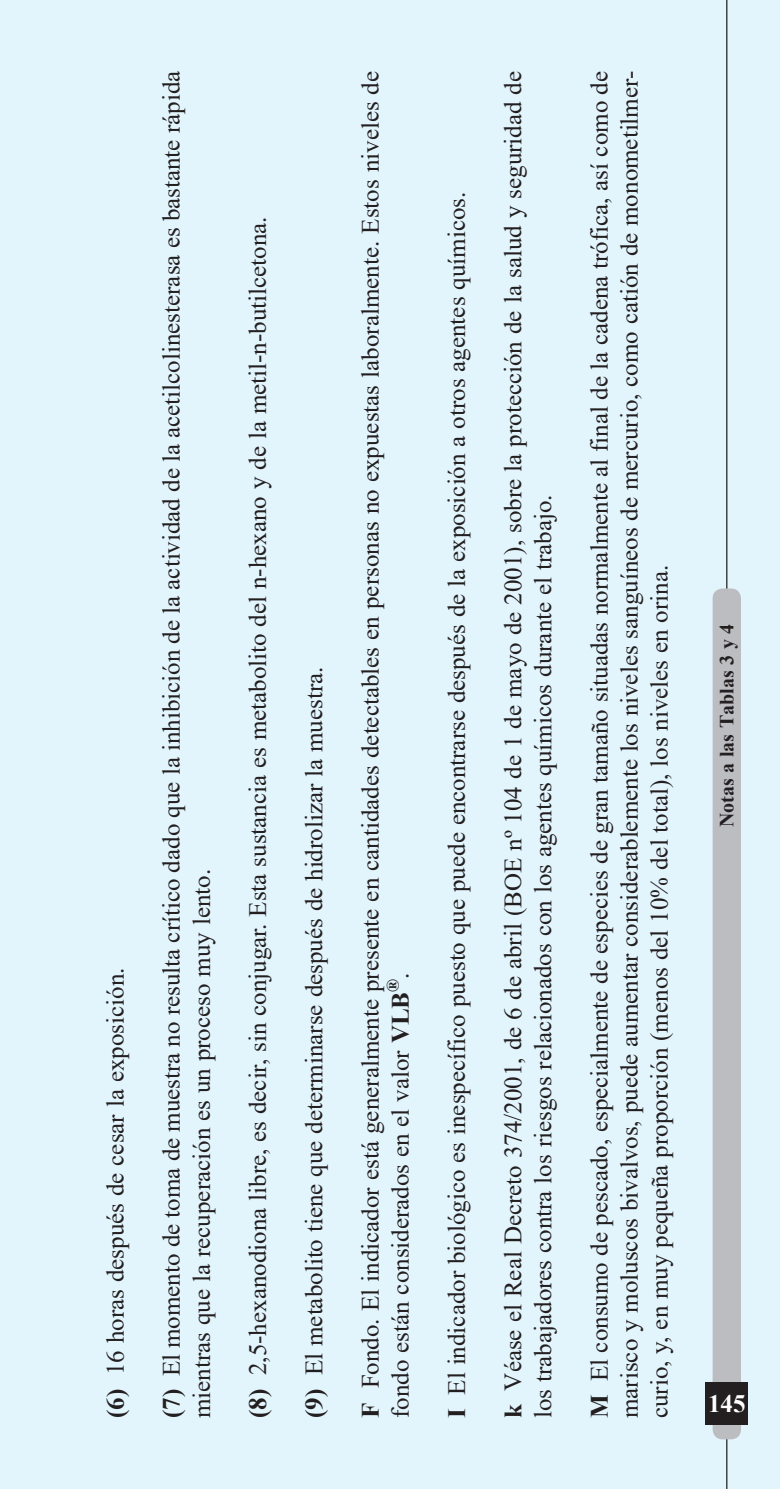
<style>
.page{position:relative;width:780px;height:1489px;background:#fff}
.page>*{position:absolute;margin:0;border:0;box-sizing:border-box;transform-origin:0 0}
.t1{font:25px/30px "Times New Roman";color:#231f20;text-align:right}
.t2{font:700 25px "Times New Roman";color:#231f20}
.t3{font:700 25px "Times New Roman";color:#fff}
.t4{font:700 20px "Times New Roman";color:#231f20}
.s1{font-weight:700}
</style>
<div class="page">
<div style="left:0;top:0;width:780px;height:1488px;background:#e2f4fc"></div>
<hr style="left:726px;top:0;width:1px;height:1488px;background:#231f20">
<div style="left:712px;top:588px;width:29px;height:851px;background:#bcbdc0;border-radius:10px"></div>
<div style="left:705px;top:1382px;width:43px;height:42px;background:#231f20"></div>
<p class="t1" style="left:156px;top:1376px;width:1306px;rotate:-90deg">El momento de toma de muestra no resulta crítico dado que la inhibición de la actividad de la acetilcolinesterasa es bastante rápida</p>
<p class="t1" style="left:355px;top:1388px;width:1318px;rotate:-90deg">Fondo. El indicador está generalmente presente en cantidades detectables en personas no expuestas laboralmente. Estos niveles de</p>
<p class="t1" style="left:498px;top:1390px;width:1320px;rotate:-90deg">Véase el Real Decreto 374/2001, de 6 de abril (BOE nº 104 de 1 de mayo de 2001), sobre la protección de la salud y seguridad de</p>
<p class="t1" style="left:584px;top:1417px;width:1348px;rotate:-90deg">El consumo de pescado, especialmente de especies de gran tamaño situadas normalmente al final de la cadena trófica, así como de marisco y moluscos bivalvos, puede aumentar considerablemente los niveles sanguíneos de mercurio, como catión de monometilmer-</p>
<p class="t1" style="left:441px;top:1394px;width:1204px;rotate:-90deg">El indicador biológico es inespecífico puesto que puede encontrarse después de la exposición a otros agentes químicos.</p>
<p class="t1" style="left:243px;top:1374px;width:1160px;rotate:-90deg">2,5-hexanodiona libre, es decir, sin conjugar. Esta sustancia es metabolito del n-hexano y de la metil-n-butilcetona.</p>
<p class="t1" style="left:528px;top:1417px;width:925px;rotate:-90deg">los trabajadores contra los riesgos relacionados con los agentes químicos durante el trabajo.</p>
<p class="t1" style="left:644px;top:1417px;width:854px;rotate:-90deg">curio, y, en muy pequeña proporción (menos del 10% del total), los niveles en orina.</p>
<p class="t1" style="left:299px;top:1374px;width:710px;rotate:-90deg">El metabolito tiene que determinarse después de hidrolizar la muestra.</p>
<p class="t1" style="left:186px;top:1417px;width:550px;rotate:-90deg">mientras que la recuperación es un proceso muy lento.</p>
<p class="t1" style="left:100px;top:1374px;width:409px;rotate:-90deg">16 horas después de cesar la exposición.</p>
<p class="t1" style="left:385px;top:1417px;width:447px;rotate:-90deg">fondo están considerados en el valor <span class="s1">VLB</span> .<sup>®</sup></p>
<p class="t2" style="left:101px;top:1417px;width:31px;rotate:-90deg">(6)</p>
<p class="t2" style="left:158px;top:1417px;width:31px;rotate:-90deg">(7)</p>
<p class="t2" style="left:244px;top:1417px;width:31px;rotate:-90deg">(8)</p>
<p class="t2" style="left:300px;top:1417px;width:31px;rotate:-90deg">(9)</p>
<p class="t2" style="left:356px;top:1417px;width:17px;rotate:-90deg">F</p>
<p class="t2" style="left:443px;top:1417px;width:11px;rotate:-90deg">I</p>
<p class="t2" style="left:499px;top:1417px;width:16px;rotate:-90deg">k</p>
<p class="t2" style="left:585px;top:1417px;width:25px;rotate:-90deg">M</p>
<p class="t4" style="left:715px;top:827px;width:205px;rotate:-90deg">Notas a las Tablas 3 y 4</p>
<p class="t3" style="left:708px;top:1389px;width:39px">145</p>
</div>
